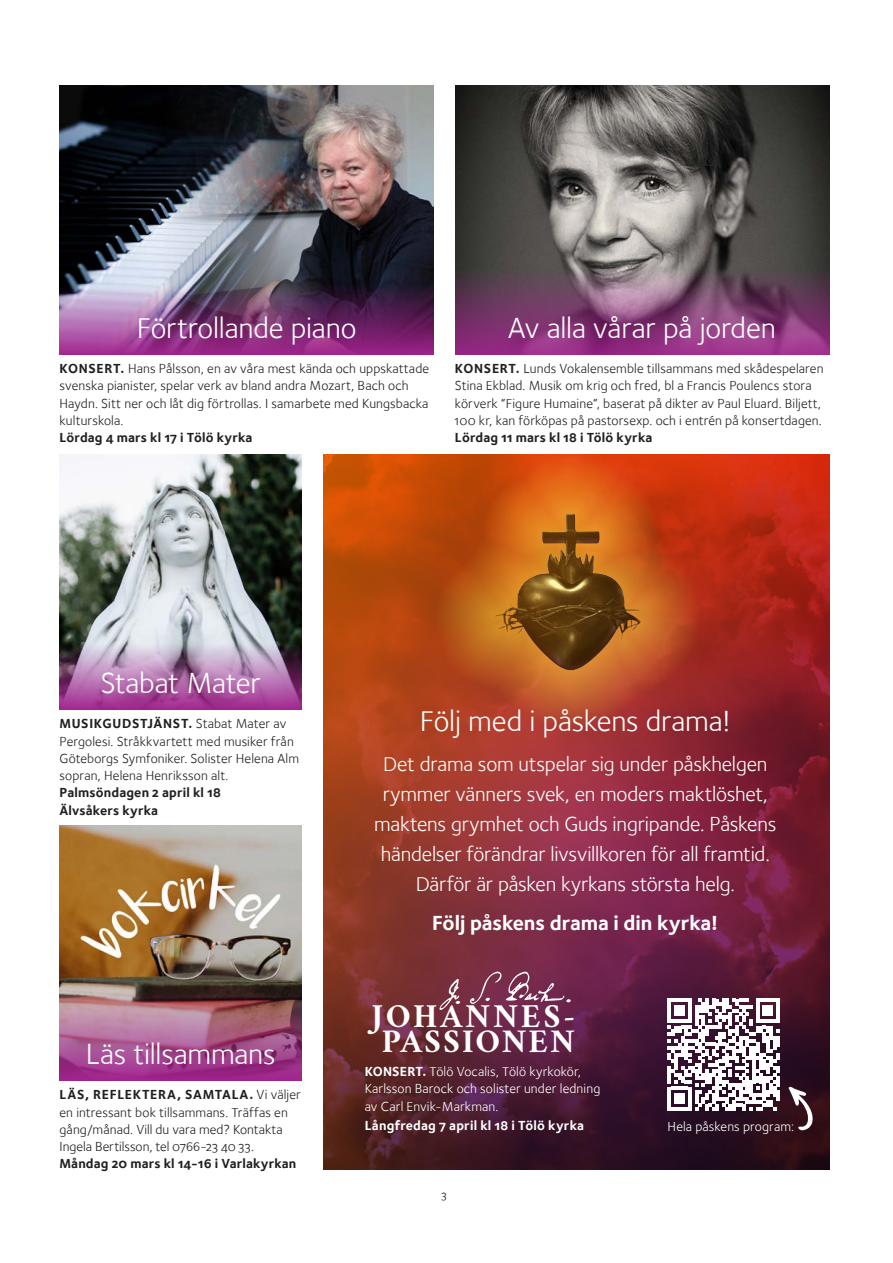
<style>
.page{position:relative;width:893px;height:1263px;background:#fff}
.page>*{position:absolute;margin:0;border:0;box-sizing:border-box;transform-origin:0 0}
.t1{font:700 33.75px "Crimson Svk 2.0";letter-spacing:.08em;color:#fff}
.t2{font:700 33.3px "Crimson Svk 2.0";letter-spacing:.055em;color:#fff}
.Svk20_-_neg_rubrik_i{font:30px "Foundry Sterling Book OSF";letter-spacing:-.005em;color:#fff}
.Svk20_-_ingress_-_fo{font:21px/30px "Foundry Sterling Book OSF";letter-spacing:-.01em;color:#fff}
.Svk20_-_ingress_-_fo-2{font:21px "Foundry Sterling Bold OSF";letter-spacing:-.005em;color:#fff}
.Svk20_-_fakta_-_foun{font:13.5px/17.2px "Foundry Sterling Book OSF";letter-spacing:.01em;color:#231f20}
.Svky17-fakta-foundry{font:13.5px/17.2px "Foundry Sterling Book OSF";letter-spacing:.005em;color:#231f20}
.Svk20_-_fakta_-_foun-2{font:13.5px/17.2px "Foundry Sterling Bold OSF";letter-spacing:.01em;color:#231f20}
.t3{font:13.5px/17.2px "Foundry Sterling Book OSF";letter-spacing:.01em;color:#fff}
.t4{font:13.5px "Foundry Sterling Bold OSF";letter-spacing:.015em;color:#fff}
.t5{font:13.5px "Foundry Sterling OT3";letter-spacing:.01em;color:#fff}
.t6{font:12px "Foundry Sterling Book OSF";color:#231f20}
.s1{font-family:"Foundry Sterling Bold OSF"}
</style>
<div class="page">
<img style="left:323px;top:85px;width:111px;height:270px">
<img style="left:60px;top:826px;width:242px;height:255px">
<img style="left:455px;top:85px;width:374px;height:270px">
<img style="left:60px;top:455px;width:242px;height:255px">
<img style="left:323px;top:455px;width:506px;height:714px">
<svg style="left:668px;top:999px;width:112px;height:111px"></svg>
<hr style="left:776px;top:1076px;width:4px;height:11px;background:#fff">
<hr style="left:776px;top:1090px;width:4px;height:10px;background:#fff">
<svg style="left:788px;top:1087px;width:25px;height:43px"></svg>
<svg style="left:470px;top:971px;width:101px;height:33px;background:#874662"></svg>
<svg style="left:439px;top:978px;width:21px;height:32px"></svg>
<img style="left:60px;top:85px;width:263px;height:270px">
<p class="Svk20_-_neg_rubrik_i" style="left:137px;top:310px;width:221px">Förtrollande piano</p>
<p class="Svk20_-_fakta_-_foun" style="left:60px;top:360px;width:371px"><span class="s1">KONSERT.</span> Hans Pålsson, en av våra mest kända och uppskattade svenska pianister, spelar verk av bland andra Mozart, Bach och Haydn. Sitt ner och låt dig förtrollas. I samarbete med Kungsbacka kulturskola.</p>
<p class="Svk20_-_fakta_-_foun-2" style="left:60px;top:429px;width:194px">Lördag 4 mars kl 17 i Tölö kyrka</p>
<p class="Svk20_-_neg_rubrik_i" style="left:508px;top:310px;width:269px">Av alla vårar på jorden</p>
<p class="Svk20_-_fakta_-_foun" style="left:455px;top:360px;width:370px"><span class="s1">KONSERT.</span> Lunds Vokalensemble tillsammans med skådespelaren Stina Ekblad. Musik om krig och fred, bl a Francis Poulencs stora körverk “Figure Humaine”, baserat på dikter av Paul Eluard. Biljett, 100 kr, kan förköpas på pastorsexp. och i entrén på konsertdagen.</p>
<p class="Svk20_-_fakta_-_foun-2" style="left:455px;top:429px;width:199px">Lördag 11 mars kl 18 i Tölö kyrka</p>
<p class="Svk20_-_neg_rubrik_i" style="left:100px;top:666px;width:162px">Stabat Mater</p>
<p class="Svk20_-_fakta_-_foun" style="left:60px;top:715px;width:241px"><span class="s1">MUSIKGUDSTJÄNST.</span> Stabat Mater av Pergolesi. Stråkkvartett med musiker från Göteborgs Symfoniker. Solister Helena Alm sopran, Helena Henriksson alt.</p>
<p class="Svk20_-_fakta_-_foun-2" style="left:60px;top:784px;width:163px">Palmsöndagen 2 april kl 18<br>Älvsåkers kyrka</p>
<p class="Svk20_-_neg_rubrik_i" style="left:86px;top:1037px;width:191px">Läs tillsammans</p>
<p class="Svky17-fakta-foundry" style="left:60px;top:1086px;width:243px"><span class="s1">LÄS, REFLEKTERA, SAMTALA.</span> Vi väljer en intressant bok tillsammans. Träffas en gång/månad. Vill du vara med? Kontakta Ingela Bertilsson, tel 0766-23 40 33.</p>
<p class="Svk20_-_fakta_-_foun-2" style="left:60px;top:1155px;width:238px">Måndag 20 mars kl 14-16 i Varlakyrkan</p>
<p class="Svk20_-_neg_rubrik_i" style="left:420px;top:704px;width:312px">Följ med i påskens drama!</p>
<p class="Svk20_-_ingress_-_fo" style="left:383px;top:749px;width:386px">Det drama som utspelar sig under påskhelgen rymmer vänners svek, en moders maktlöshet,</p>
<p class="Svk20_-_ingress_-_fo" style="left:374px;top:809px;width:404px">maktens grymhet och Guds ingripande. Påskens</p>
<p class="Svk20_-_ingress_-_fo" style="left:381px;top:839px;width:391px">händelser förändrar livsvillkoren för all framtid.</p>
<p class="Svk20_-_ingress_-_fo" style="left:416px;top:869px;width:321px">Därför är påsken kyrkans största helg.</p>
<p class="Svk20_-_ingress_-_fo-2" style="left:432px;top:910px;width:288px">Följ påskens drama i din kyrka!</p>
<p class="t1" style="left:372px;top:990px;width:205px">JOHANNES-</p>
<p class="t2" style="left:382px;top:1016px;width:194px">PASSIONEN</p>
<p class="t3" style="left:365px;top:1063px;width:237px"><span class="s1">KONSERT.</span> Tölö Vocalis, Tölö kyrkokör,<br>Karlsson Barock och solister under ledning av Carl Envik-Markman.</p>
<p class="t4" style="left:365px;top:1117px;width:221px">Långfredag 7 april kl 18 i Tölö kyrka</p>
<p class="t5" style="left:668px;top:1116px;width:128px">Hela påskens program:</p>
<p class="t6" style="left:442px;top:1188px;width:7px">3</p>
</div>
